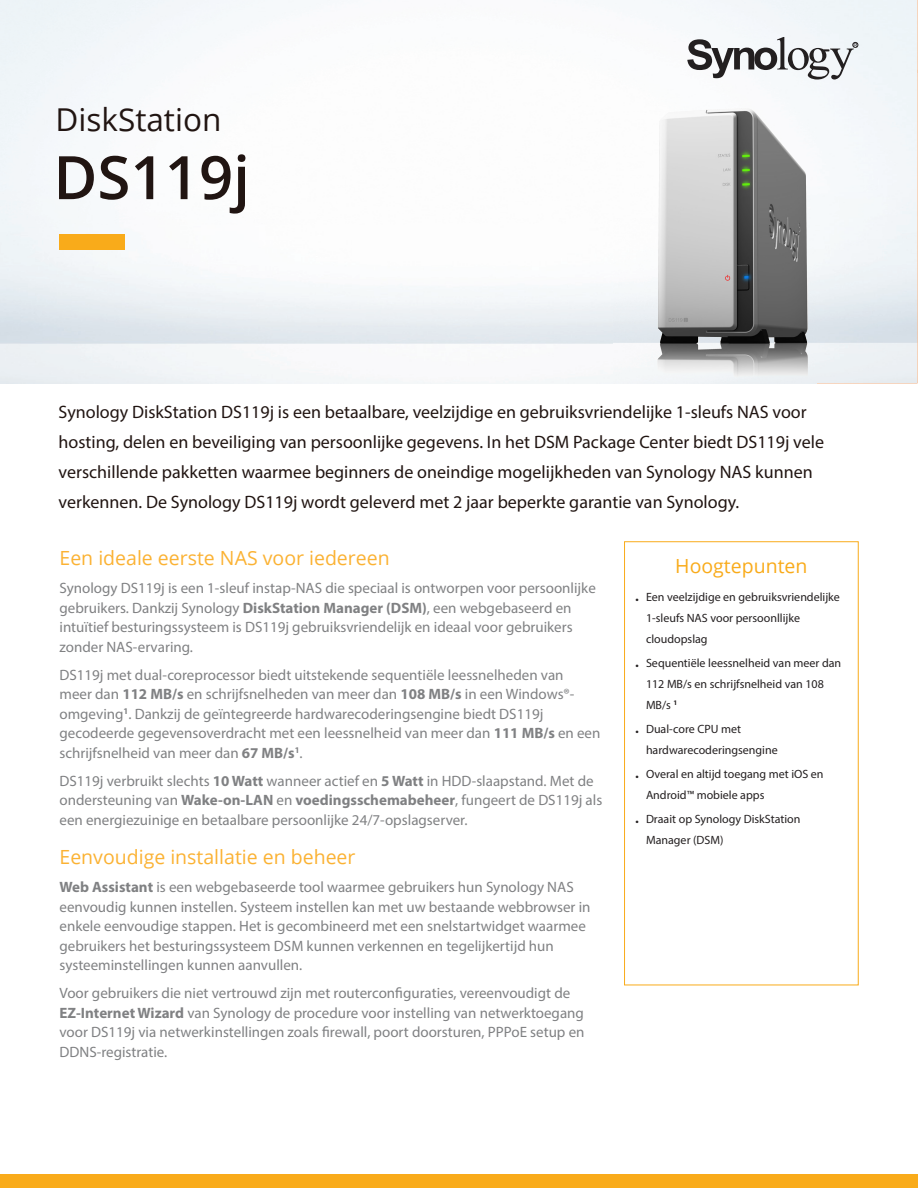
<style>
.page{position:relative;width:918px;height:1188px;background:#fff}
.page>*{position:absolute;margin:0;border:0;box-sizing:border-box;transform-origin:0 0}
.Model_Name{font:600 60px "Open Sans";color:#211512}
.Product_Type{font:31.5px "Open Sans";color:#211512}
.Chapter_Title_1{font:19.5px "Open Sans";color:#fbb233}
.Selling_Title{font:19.5px "Open Sans";color:#f9ab1a}
.Introduction{font:18px/30px "Myriad Pro";color:#211512}
.Body_Content{font:15px/19.5px "Myriad Pro";color:#808183}
.t1{font:12px/21px "Myriad Pro";color:#231f20}
.s1{font-weight:700}
</style>
<div class="page">
<div style="left:0;top:1174px;width:918px;height:14px;background:#f9ab1a"></div>
<div style="left:624px;top:542px;width:234px;height:443px;border:1px solid #f9ab1a"></div>
<img style="left:0;top:0;width:917px;height:383px">
<div style="left:59px;top:234px;width:65px;height:16px;background:#f9ab1a"></div>
<svg style="left:687px;top:37px;width:171px;height:43px"></svg>
<img style="left:648px;top:104px;width:172px;height:275px">
<p class="Product_Type" style="left:56px;top:98px;width:167px">DiskStation</p>
<p class="Model_Name" style="left:53px;top:136px;width:198px">DS119j</p>
<p class="Introduction" style="left:59px;top:397px;width:767px">Synology DiskStation DS119j is een betaalbare, veelzijdige en gebruiksvriendelijke 1-sleufs NAS voor hosting, delen en beveiliging van persoonlijke gegevens. In het DSM Package Center biedt DS119j vele verschillende pakketten waarmee beginners de oneindige mogelijkheden van Synology NAS kunnen verkennen. De Synology DS119j wordt geleverd met 2 jaar beperkte garantie van Synology.</p>
<p class="Chapter_Title_1" style="left:60px;top:545px;width:332px">Een ideale eerste NAS voor iedereen</p>
<p class="Body_Content" style="left:60px;top:578px;width:538px">Synology DS119j is een 1-sleuf instap-NAS die speciaal is ontworpen voor persoonlijke gebruikers. Dankzij Synology <span class="s1">DiskStation Manager (DSM)</span>, een webgebaseerd en intuïtief besturingssysteem is DS119j gebruiksvriendelijk en ideaal voor gebruikers zonder NAS-ervaring.</p>
<p class="Body_Content" style="left:60px;top:665px;width:542px">DS119j met dual-coreprocessor biedt uitstekende sequentiële leessnelheden van<br>meer dan <span class="s1">112 MB/s</span> en schrijfsnelheden van meer dan <span class="s1">108 MB/s</span> in een Windows®- omgeving<sup>1</sup>. Dankzij de geïntegreerde hardwarecoderingsengine biedt DS119j gecodeerde gegevensoverdracht met een leessnelheid van meer dan <span class="s1">111 MB/s</span> en een schrijfsnelheid van meer dan <span class="s1">67 MB/s</span><sup>1</sup>.</p>
<p class="Body_Content" style="left:60px;top:771px;width:544px">DS119j verbruikt slechts <span class="s1">10 Watt</span> wanneer actief en <span class="s1">5 Watt</span> in HDD-slaapstand. Met de ondersteuning van <span class="s1">Wake-on-LAN</span> en <span class="s1">voedingsschemabeheer</span>, fungeert de DS119j als een energiezuinige en betaalbare persoonlijke 24/7-opslagserver.</p>
<p class="Chapter_Title_1" style="left:60px;top:844px;width:298px">Eenvoudige installatie en beheer</p>
<p class="Body_Content" style="left:60px;top:877px;width:532px"><span class="s1">Web Assistant</span> is een webgebaseerde tool waarmee gebruikers hun Synology NAS eenvoudig kunnen instellen. Systeem instellen kan met uw bestaande webbrowser in enkele eenvoudige stappen. Het is gecombineerd met een snelstartwidget waarmee gebruikers het besturingssysteem DSM kunnen verkennen en tegelijkertijd hun systeeminstellingen kunnen aanvullen.</p>
<p class="Body_Content" style="left:60px;top:983px;width:527px">Voor gebruikers die niet vertrouwd zijn met routerconfiguraties, vereenvoudigt de <span class="s1">EZ-Internet Wizard</span> van Synology de procedure voor instelling van netwerktoegang voor DS119j via netwerkinstellingen zoals firewall, poort doorsturen, PPPoE setup en DDNS-registratie.</p>
<p class="Selling_Title" style="left:675px;top:553px;width:134px">Hoogtepunten</p>
<p class="t1" style="left:646px;top:586px;width:195px;text-indent:-11px">• Een veelzijdige en gebruiksvriendelijke<br>1-sleufs NAS voor persoonllijke cloudopslag</p>
<p class="t1" style="left:646px;top:652px;width:197px;text-indent:-11px">• Sequentiële leessnelheid van meer dan<br>112 MB/s en schrijfsnelheid van 108<br>MB/s <sup>1</sup></p>
<p class="t1" style="left:646px;top:718px;width:133px;text-indent:-11px">• Dual-core CPU met hardwarecoderingsengine</p>
<p class="t1" style="left:646px;top:763px;width:179px;text-indent:-11px">• Overal en altijd toegang met iOS en<br>Android™ mobiele apps</p>
<p class="t1" style="left:646px;top:808px;width:156px;text-indent:-11px">• Draait op Synology DiskStation<br>Manager (DSM)</p>
</div>
